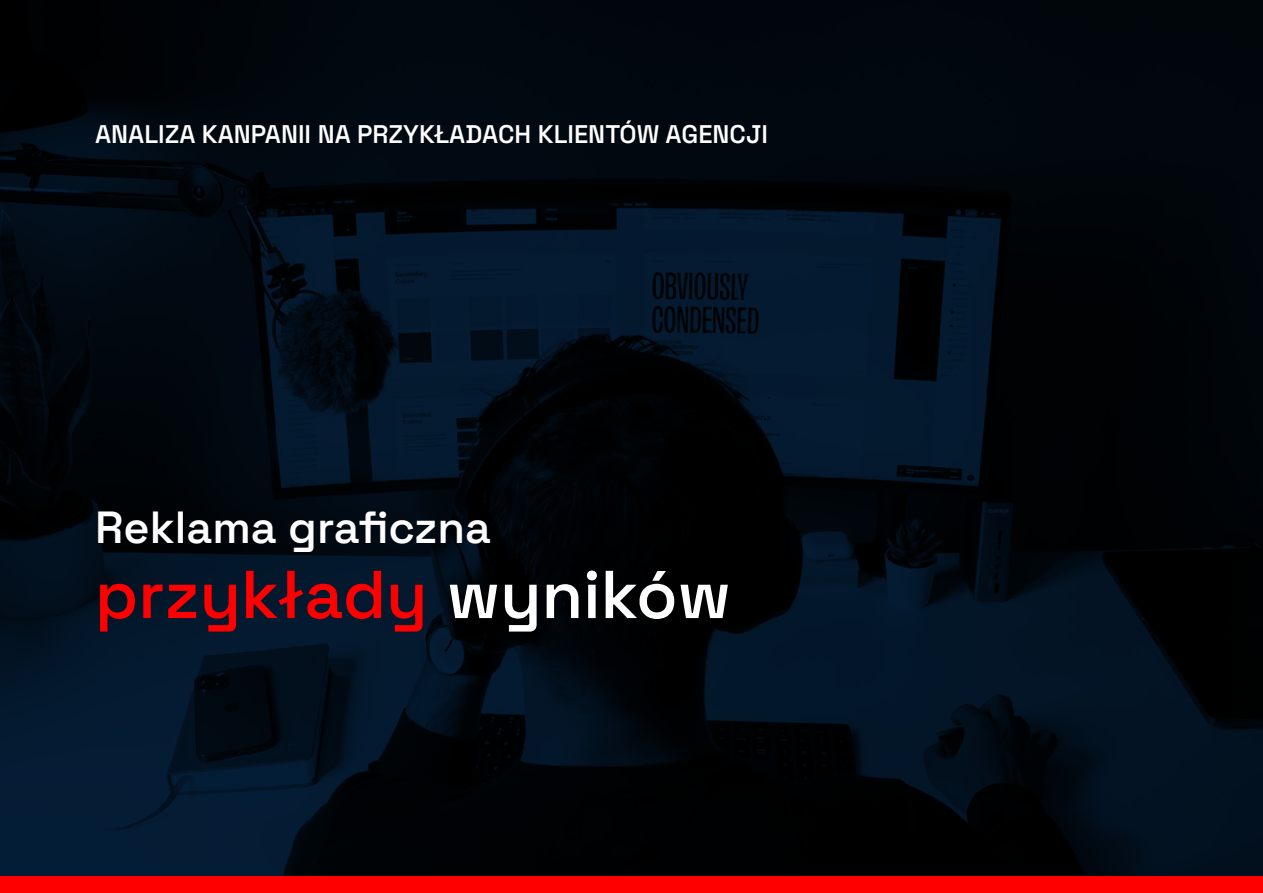
<style>
.page{position:relative;width:1263px;height:893px;background:#fff}
.page>*{position:absolute;margin:0;border:0;box-sizing:border-box;transform-origin:0 0}
.t1{font:300 67.5px "Space Grotesk Variable";color:#f00}
.t2{font:300 45px "Space Grotesk Variable";color:#fff}
.t3{font:300 25.5px "Space Grotesk Variable";color:#fff}
.s1{color:#fff}
</style>
<div class="page">
<img style="left:0;top:0;width:1263px;height:876px">
<div style="left:0;top:876px;width:1263px;height:17px;background:#f00"></div>
<p class="t3" style="left:95px;top:116px;width:674px">ANALIZA KANPANII NA PRZYKŁADACH KLIENTÓW AGENCJI</p>
<h2 class="t2" style="left:95px;top:494px;width:397px">Reklama graficzna</h2>
<h1 class="t1" style="left:95px;top:545px;width:637px">przykłady <span class="s1">wyników</span></h1>
</div>
